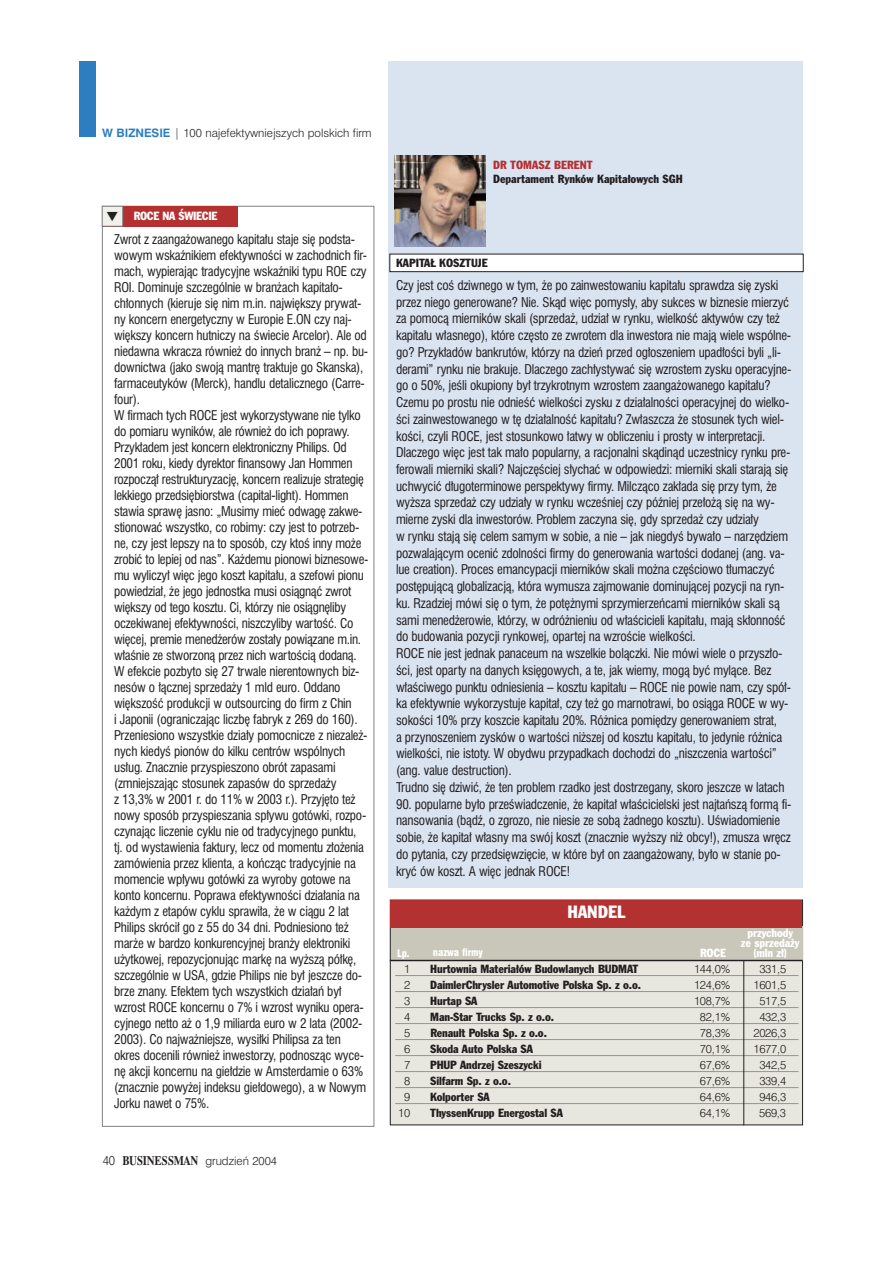
<style>
.page{position:relative;width:893px;height:1263px;background:#fff}
.page>*{position:absolute;margin:0;border:0;box-sizing:border-box;transform-origin:0 0}
.t1{font:condensed 17.4px "Franklin Gothic PL";color:#fff}
.t2{font:condensed 13.05px/16px "Swiss 721 PL";letter-spacing:-.02em;color:#231f20}
.t3{font:condensed 11.7px "Franklin Gothic PL";letter-spacing:-.01em;color:#231f20}
.t4{font:300 11.7px "Swiss 721 PL";color:#231f20}
.t5{font:condensed 11.7px/10.2px "Franklin Gothic PL";letter-spacing:-.01em;color:#fff;text-align:center}
.t6{font:condensed 11.7px "Franklin Gothic PL";color:#b43132}
.t7{font:900 condensed 10.2px "Swiss 721 PL";letter-spacing:-.01em;color:#fff}
.s1{font-weight:700;color:#2d7dc1}
.s2{font-size:13.05px}
.s3{font-family:"Dutch 801 PL";font-weight:700;font-size:13.05px}
</style>
<div class="page">
<div style="left:79px;top:61px;width:17px;height:76px;background:#2d7dc1"></div>
<div style="left:388px;top:61px;width:415px;height:827px;background:#dae4f1"></div>
<div style="left:390px;top:900px;width:412px;height:225px;background:#e7e6df"></div>
<div style="left:391px;top:926px;width:411px;height:34px;background:#c8c7ba"></div>
<div style="left:390px;top:900px;width:412px;height:27px;background:#b43132"></div>
<hr style="left:395px;top:975px;width:403px;height:1px;background:#939598">
<hr style="left:395px;top:991px;width:403px;height:1px;background:#939598">
<hr style="left:395px;top:1007px;width:403px;height:1px;background:#939598">
<hr style="left:395px;top:1023px;width:403px;height:1px;background:#939598">
<hr style="left:395px;top:1039px;width:403px;height:1px;background:#939598">
<hr style="left:395px;top:1055px;width:403px;height:1px;background:#939598">
<hr style="left:395px;top:1071px;width:403px;height:1px;background:#939598">
<hr style="left:395px;top:1087px;width:403px;height:1px;background:#939598">
<hr style="left:395px;top:1103px;width:403px;height:1px;background:#939598">
<hr style="left:390px;top:960px;width:412px;height:1px;background:#231f20">
<hr style="left:743px;top:960px;width:1px;height:165px;background:#231f20">
<div style="left:102px;top:206px;width:135px;height:20px;background:#b43132"></div>
<div style="left:102px;top:206px;width:21px;height:20px;background:#f1f1ec"></div>
<div style="left:102px;top:206px;width:21px;height:20px;border:1px solid #808285"></div>
<div style="left:390px;top:254px;width:413px;height:18px;background:#fff"></div>
<div style="left:389px;top:254px;width:414px;height:18px;border:1px solid #231f20"></div>
<img style="left:395px;top:155px;width:91px;height:91px">
<p class="t4" style="left:102px;top:128px;width:271px"><span class="s1">W BIZNESIE</span> | 100 najefektywniejszych polskich firm</p>
<p class="t5" style="left:134px;top:212px;width:85px">ROCE NA ÂWIECIE</p>
<p class="t2" style="left:114px;top:233px;width:256px">Zwrot z zaanga˝owanego kapita∏u staje si´ podsta&shy;wowym wskaênikiem efektywnoÊci w zachodnich fir&shy;mach, wypierajàc tradycyjne wskaêniki typu ROE czy ROI. Dominuje szczególnie w bran˝ach kapita∏o&shy;ch∏onnych (kieruje si´ nim m.in. najwi´kszy prywat&shy;ny koncern energetyczny w Europie E.ON czy naj&shy;wi´kszy koncern hutniczy na Êwiecie Arcelor). Ale od niedawna wkracza równie˝ do innych bran˝ – np. bu&shy;downictwa (jako swojà mantr´ traktuje go Skanska), farmaceutyków (Merck), handlu detalicznego (Carre&shy;four).<br>W firmach tych ROCE jest wykorzystywane nie tylko do pomiaru wyników, ale równie˝ do ich poprawy.<br>Przyk∏adem jest koncern elektroniczny Philips. Od 2001 roku, kiedy dyrektor finansowy Jan Hommen rozpoczà∏ restrukturyzacj´, koncern realizuje strategi´ lekkiego przedsi´biorstwa (capital-light). Hommen stawia spraw´ jasno: „Musimy mieç odwag´ zakwe&shy;stionowaç wszystko, co robimy: czy jest to potrzeb&shy;ne, czy jest lepszy na to sposób, czy ktoÊ inny mo˝e zrobiç to lepiej od nas”. Ka˝demu pionowi biznesowe&shy;mu wyliczy∏ wi´c jego koszt kapita∏u, a szefowi pionu powiedzia∏, ˝e jego jednostka musi osiàgnàç zwrot wi´kszy od tego kosztu. Ci, którzy nie osiàgn´liby oczekiwanej efektywnoÊci, niszczyliby wartoÊç. Co wi´cej, premie mened˝erów zosta∏y powiàzane m.in. w∏aÊnie ze stworzonà przez nich wartoÊcià dodanà.<br>W efekcie pozbyto si´ 27 trwale nierentownych biz&shy;nesów o ∏àcznej sprzeda˝y 1 mld euro. Oddano wi´kszoÊç produkcji w outsourcing do firm z Chin<br>i Japonii (ograniczajàc liczb´ fabryk z 269 do 160).<br>Przeniesiono wszystkie dzia∏y pomocnicze z niezale˝- nych kiedyÊ pionów do kilku centrów wspólnych us∏ug. Znacznie przyspieszono obrót zapasami (zmniejszajàc stosunek zapasów do sprzeda˝y<br>z 13,3% w 2001 r. do 11% w 2003 r.). Przyj´to te˝ nowy sposób przyspieszania sp∏ywu gotówki, rozpo&shy;czynajàc liczenie cyklu nie od tradycyjnego punktu, tj. od wystawienia faktury, lecz od momentu z∏o˝enia zamówienia przez klienta, a koƒczàc tradycyjnie na momencie wp∏ywu gotówki za wyroby gotowe na konto koncernu. Poprawa efektywnoÊci dzia∏ania na ka˝dym z etapów cyklu sprawi∏a, ˝e w ciàgu 2 lat Philips skróci∏ go z 55 do 34 dni. Podniesiono te˝ mar˝e w bardzo konkurencyjnej bran˝y elektroniki u˝ytkowej, repozycjonujàc mark´ na wy˝szà pó∏k´, szczególnie w USA, gdzie Philips nie by∏ jeszcze do&shy;brze znany. Efektem tych wszystkich dzia∏aƒ by∏ wzrost ROCE koncernu o 7% i wzrost wyniku opera&shy;cyjnego netto a˝ o 1,9 miliarda euro w 2 lata (2002- 2003). Co najwa˝niejsze, wysi∏ki Philipsa za ten okres docenili równie˝ inwestorzy, podnoszàc wyce&shy;n´ akcji koncernu na gie∏dzie w Amsterdamie o 63% (znacznie powy˝ej indeksu gie∏dowego), a w Nowym Jorku nawet o 75%.</p>
<p class="t4" style="left:103px;top:1156px;width:176px"><span class="s2">40</span> <span class="s3">BUSINESSMAN</span> grudzieƒ 2004</p>
<p class="t6" style="left:493px;top:161px;width:101px">DR TOMASZ BERENT</p>
<p class="t3" style="left:493px;top:175px;width:191px">Departament Rynków Kapita∏owych SGH</p>
<p class="t3" style="left:396px;top:259px;width:93px">KAPITA¸ KOSZTUJE</p>
<p class="t2" style="left:396px;top:278px;width:397px;line-height:16.8px">Czy jest coÊ dziwnego w tym, ˝e po zainwestowaniu kapita∏u sprawdza si´ zyski przez niego generowane? Nie. Skàd wi´c pomys∏y, aby sukces w biznesie mierzyç za pomocà mierników skali (sprzeda˝, udzia∏ w rynku, wielkoÊç aktywów czy te˝ kapita∏u w∏asnego), które cz´sto ze zwrotem dla inwestora nie majà wiele wspólne&shy;go? Przyk∏adów bankrutów, którzy na dzieƒ przed og∏oszeniem upad∏oÊci byli „li&shy;derami” rynku nie brakuje. Dlaczego zach∏ystywaç si´ wzrostem zysku operacyjne&shy;go o 50%, jeÊli okupiony by∏ trzykrotnym wzrostem zaanga˝owanego kapita∏u?<br>Czemu po prostu nie odnieÊç wielkoÊci zysku z dzia∏alnoÊci operacyjnej do wielko-Êci zainwestowanego w t´ dzia∏alnoÊç kapita∏u? Zw∏aszcza ˝e stosunek tych wiel&shy;koÊci, czyli ROCE, jest stosunkowo ∏atwy w obliczeniu i prosty w interpretacji.<br>Dlaczego wi´c jest tak ma∏o popularny, a racjonalni skàdinàd uczestnicy rynku pre&shy;ferowali mierniki skali? Najcz´Êciej s∏ychaç w odpowiedzi: mierniki skali starajà si´ uchwyciç d∏ugoterminowe perspektywy firmy. Milczàco zak∏ada si´ przy tym, ˝e wy˝sza sprzeda˝ czy udzia∏y w rynku wczeÊniej czy póêniej prze∏o˝à si´ na wy&shy;mierne zyski dla inwestorów. Problem zaczyna si´, gdy sprzeda˝ czy udzia∏y<br>w rynku stajà si´ celem samym w sobie, a nie – jak niegdyÊ bywa∏o – narz´dziem pozwalajàcym oceniç zdolnoÊci firmy do generowania wartoÊci dodanej (ang. va&shy;lue creation). Proces emancypacji mierników skali mo˝na cz´Êciowo t∏umaczyç post´pujàcà globalizacjà, która wymusza zajmowanie dominujàcej pozycji na ryn&shy;ku. Rzadziej mówi si´ o tym, ˝e pot´˝nymi sprzymierzeƒcami mierników skali sà sami mened˝erowie, którzy, w odró˝nieniu od w∏aÊcicieli kapita∏u, majà sk∏onnoÊç do budowania pozycji rynkowej, opartej na wzroÊcie wielkoÊci.<br>ROCE nie jest jednak panaceum na wszelkie bolàczki. Nie mówi wiele o przysz∏o-Êci, jest oparty na danych ksi´gowych, a te, jak wiemy, mogà byç mylàce. Bez w∏aÊciwego punktu odniesienia – kosztu kapita∏u – ROCE nie powie nam, czy spó∏- ka efektywnie wykorzystuje kapita∏, czy te˝ go marnotrawi, bo osiàga ROCE w wy&shy;sokoÊci 10% przy koszcie kapita∏u 20%. Ró˝nica pomi´dzy generowaniem strat,<br>a przynoszeniem zysków o wartoÊci ni˝szej od kosztu kapita∏u, to jedynie ró˝nica wielkoÊci, nie istoty. W obydwu przypadkach dochodzi do „niszczenia wartoÊci” (ang. value destruction).<br>Trudno si´ dziwiç, ˝e ten problem rzadko jest dostrzegany, skoro jeszcze w latach</p>
<p class="t2" style="left:396px;top:797px;width:397px;line-height:16.8px">90. popularne by∏o przeÊwiadczenie, ˝e kapita∏ w∏aÊcicielski jest najtaƒszà formà fi&shy;nansowania (bàdê, o zgrozo, nie niesie ze sobà ˝adnego kosztu). UÊwiadomienie sobie, ˝e kapita∏ w∏asny ma swój koszt (znacznie wy˝szy ni˝ obcy!), zmusza wr´cz do pytania, czy przedsi´wzi´cie, w które by∏ on zaanga˝owany, by∏o w stanie po&shy;kryç ów koszt. A wi´c jednak ROCE!</p>
<p class="t7" style="left:397px;top:949px;width:87px">Lp. nazwa firmy</p>
<h1 class="t1" style="left:567px;top:905px;width:59px">HANDEL</h1>
<p class="t5" style="left:700px;top:949px;width:28px">ROCE</p>
<p class="t5" style="left:741px;top:929px;width:60px">przychody ze sprzeda˝y (mln z∏)</p>
<p class="t4" style="left:404px;top:964px;width:8px">1</p>
<p class="t3" style="left:430px;top:964px;width:210px">Hurtownia Materia∏ów Budowlanych BUDMAT</p>
<p class="t4" style="left:694px;top:964px;width:38px">144,0%</p>
<p class="t4" style="left:759px;top:964px;width:28px">331,5</p>
<p class="t4" style="left:404px;top:980px;width:8px">2</p>
<p class="t3" style="left:430px;top:980px;width:212px">DaimlerChrysler Automotive Polska Sp. z o.o.</p>
<p class="t4" style="left:694px;top:980px;width:38px">124,6%</p>
<p class="t4" style="left:753px;top:980px;width:34px">1601,5</p>
<p class="t4" style="left:404px;top:996px;width:8px">3</p>
<p class="t3" style="left:430px;top:996px;width:49px">Hurtap SA</p>
<p class="t4" style="left:694px;top:996px;width:38px">108,7%</p>
<p class="t4" style="left:759px;top:996px;width:28px">517,5</p>
<p class="t4" style="left:404px;top:1012px;width:8px">4</p>
<p class="t3" style="left:430px;top:1012px;width:125px">Man-Star Trucks Sp. z o.o.</p>
<p class="t4" style="left:700px;top:1012px;width:32px">82,1%</p>
<p class="t4" style="left:759px;top:1012px;width:28px">432,3</p>
<p class="t4" style="left:404px;top:1028px;width:8px">5</p>
<p class="t3" style="left:430px;top:1028px;width:118px">Renault Polska Sp. z o.o.</p>
<p class="t4" style="left:700px;top:1028px;width:32px">78,3%</p>
<p class="t4" style="left:753px;top:1028px;width:34px">2026,3</p>
<p class="t4" style="left:404px;top:1044px;width:8px">6</p>
<p class="t3" style="left:430px;top:1044px;width:104px">Skoda Auto Polska SA</p>
<p class="t4" style="left:700px;top:1044px;width:32px">70,1%</p>
<p class="t4" style="left:753px;top:1044px;width:34px">1677,0</p>
<p class="t4" style="left:404px;top:1060px;width:8px">7</p>
<p class="t3" style="left:430px;top:1060px;width:113px">PHUP Andrzej Szeszycki</p>
<p class="t4" style="left:700px;top:1060px;width:32px">67,6%</p>
<p class="t4" style="left:759px;top:1060px;width:28px">342,5</p>
<p class="t4" style="left:404px;top:1076px;width:8px">8</p>
<p class="t3" style="left:430px;top:1076px;width:82px">Silfarm Sp. z o.o.</p>
<p class="t4" style="left:700px;top:1076px;width:32px">67,6%</p>
<p class="t4" style="left:759px;top:1076px;width:28px">339,4</p>
<p class="t4" style="left:404px;top:1092px;width:8px">9</p>
<p class="t3" style="left:430px;top:1092px;width:61px">Kolporter SA</p>
<p class="t4" style="left:700px;top:1092px;width:32px">64,6%</p>
<p class="t4" style="left:759px;top:1092px;width:28px">946,3</p>
<p class="t4" style="left:398px;top:1108px;width:14px">10</p>
<p class="t3" style="left:430px;top:1108px;width:134px">ThyssenKrupp Energostal SA</p>
<p class="t4" style="left:700px;top:1108px;width:32px">64,1%</p>
<p class="t4" style="left:759px;top:1108px;width:28px">569,3</p>
</div>
